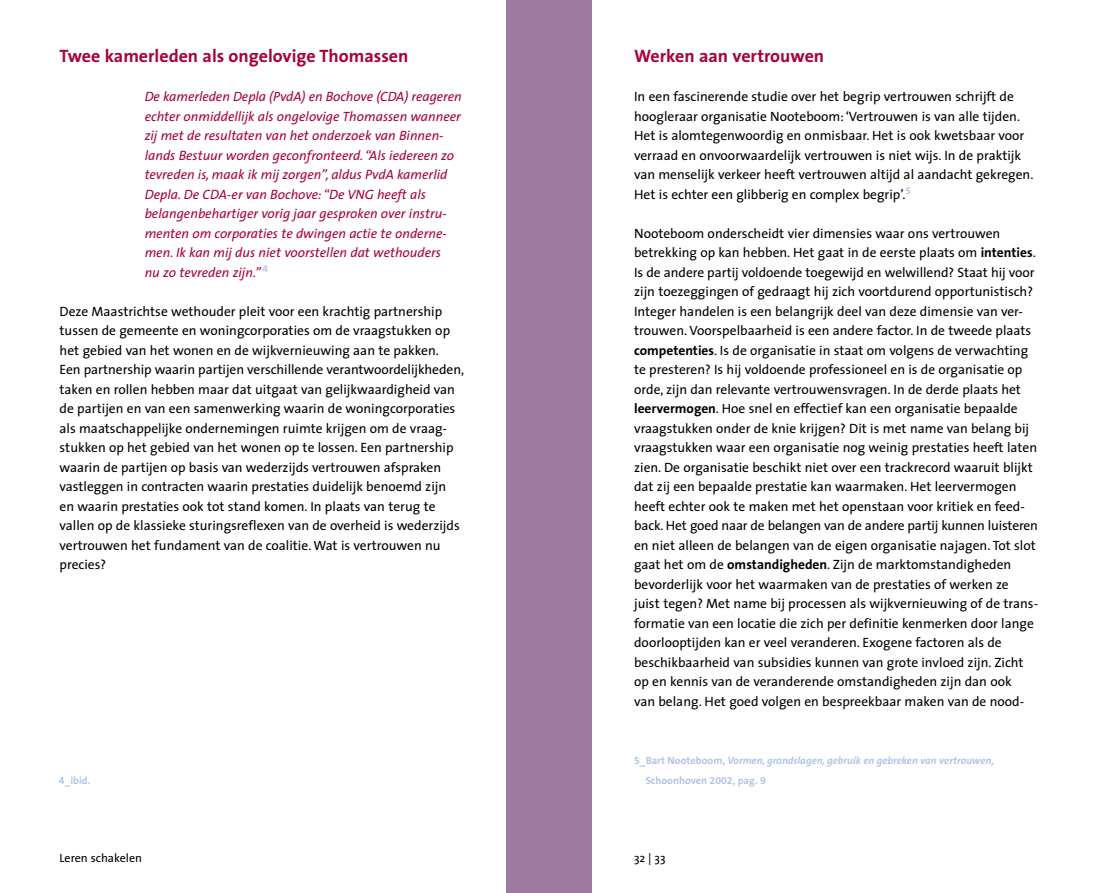
<style>
.page{position:relative;width:1098px;height:893px;background:#fff}
.page>*{position:absolute;margin:0;border:0;box-sizing:border-box;transform-origin:0 0}
.t1{font:700 18px "The Sans";color:#a9003d}
.t2{font:13.5px/19.5px "The Sans";color:#000}
.t3{font:italic 13.5px/19.5px "The Sans";color:#a9003d}
.t4{font:12px "The Sans";color:#000}
.t5{font:italic 700 10.5px "The Sans";color:#afc5e6}
.t6{font:700 10.5px "The Sans B7";color:#afc5e6}
.s1{font-family:"The Sans B7";font-weight:700}
.s2{font-family:"The Sans B7";font-style:normal}
</style>
<div class="page">
<div style="left:549px;top:0;width:42px;height:893px;background:#9e7aa2"></div>
<div style="left:506px;top:0;width:43px;height:893px;background:#9e7aa2"></div>
<h1 class="t1" style="left:60px;top:41px;width:350px">Twee kamerleden als ongelovige Thomassen</h1>
<p class="t3" style="left:145px;top:86px;width:318px">De kamerleden Depla (PvdA) en Bochove (CDA) reageren echter onmiddellijk als ongelovige Thomassen wanneer zij met de resultaten van het onderzoek van Binnen&shy;lands Bestuur worden geconfronteerd. “Als iedereen zo tevreden is, maak ik mij zorgen”, aldus PvdA kamerlid Depla. De CDA-er van Bochove: “De VNG heeft als belangenbehartiger vorig jaar gesproken over instru&shy;menten om corporaties te dwingen actie te onderne&shy;men. Ik kan mij dus niet voorstellen dat wethouders<br>nu zo tevreden zijn.” <sup>4</sup></p>
<p class="t2" style="left:60px;top:301px;width:406px">Deze Maastrichtse wethouder pleit voor een krachtig partnership tussen de gemeente en woningcorporaties om de vraagstukken op het gebied van het wonen en de wijkvernieuwing aan te pakken.<br>Een partnership waarin partijen verschillende verantwoordelijkheden, taken en rollen hebben maar dat uitgaat van gelijkwaardigheid van de partijen en van een samenwerking waarin de woningcorporaties als maatschappelijke ondernemingen ruimte krijgen om de vraag&shy;stukken op het gebied van het wonen op te lossen. Een partnership waarin de partijen op basis van wederzijds vertrouwen afspraken vastleggen in contracten waarin prestaties duidelijk benoemd zijn en waarin prestaties ook tot stand komen. In plaats van terug te vallen op de klassieke sturingsreflexen van de overheid is wederzijds vertrouwen het fundament van de coalitie. Wat is vertrouwen nu precies?</p>
<p class="t6" style="left:59px;top:774px;width:33px">4_ibid.</p>
<p class="t4" style="left:60px;top:847px;width:84px">Leren schakelen</p>
<h1 class="t1" style="left:634px;top:41px;width:191px">Werken aan vertrouwen</h1>
<p class="t2" style="left:634px;top:86px;width:401px">In een fascinerende studie over het begrip vertrouwen schrijft de hoogleraar organisatie Nooteboom: ‘Vertrouwen is van alle tijden.<br>Het is alomtegenwoordig en onmisbaar. Het is ook kwetsbaar voor verraad en onvoorwaardelijk vertrouwen is niet wijs. In de praktijk van menselijk verkeer heeft vertrouwen altijd al aandacht gekregen.<br>Het is echter een glibberig en complex begrip’.<sup>5</sup></p>
<p class="t2" style="left:634px;top:223px;width:405px">Nooteboom onderscheidt vier dimensies waar ons vertrouwen betrekking op kan hebben. Het gaat in de eerste plaats om <span class="s1">intenties</span>.<br>Is de andere partij voldoende toegewijd en welwillend? Staat hij voor zijn toezeggingen of gedraagt hij zich voortdurend opportunistisch?<br>Integer handelen is een belangrijk deel van deze dimensie van ver&shy;trouwen. Voorspelbaarheid is een andere factor. In de tweede plaats <span class="s1">competenties</span>. Is de organisatie in staat om volgens de verwachting te presteren? Is hij voldoende professioneel en is de organisatie op orde, zijn dan relevante vertrouwensvragen. In de derde plaats het <span class="s1">leervermogen</span>. Hoe snel en effectief kan een organisatie bepaalde vraagstukken onder de knie krijgen? Dit is met name van belang bij vraagstukken waar een organisatie nog weinig prestaties heeft laten zien. De organisatie beschikt niet over een trackrecord waaruit blijkt dat zij een bepaalde prestatie kan waarmaken. Het leervermogen heeft echter ook te maken met het openstaan voor kritiek en feed&shy;back. Het goed naar de belangen van de andere partij kunnen luisteren en niet alleen de belangen van de eigen organisatie najagen. Tot slot gaat het om de <span class="s1">omstandigheden</span>. Zijn de marktomstandigheden bevorderlijk voor het waarmaken van de prestaties of werken ze<br>juist tegen? Met name bij processen als wijkvernieuwing of de trans&shy;formatie van een locatie die zich per definitie kenmerken door lange doorlooptijden kan er veel veranderen. Exogene factoren als de beschikbaarheid van subsidies kunnen van grote invloed zijn. Zicht op en kennis van de veranderende omstandigheden zijn dan ook<br>van belang. Het goed volgen en bespreekbaar maken van de nood-</p>
<p class="t5" style="left:634px;top:752px;width:361px"><span class="s2">5_Bart Nooteboom,</span> Vormen, grondslagen, gebruik en gebreken van vertrouwen,</p>
<p class="t6" style="left:645px;top:774px;width:122px">Schoonhoven 2002, pag. 9</p>
<p class="t4" style="left:634px;top:847px;width:27px">32 | 33</p>
</div>
